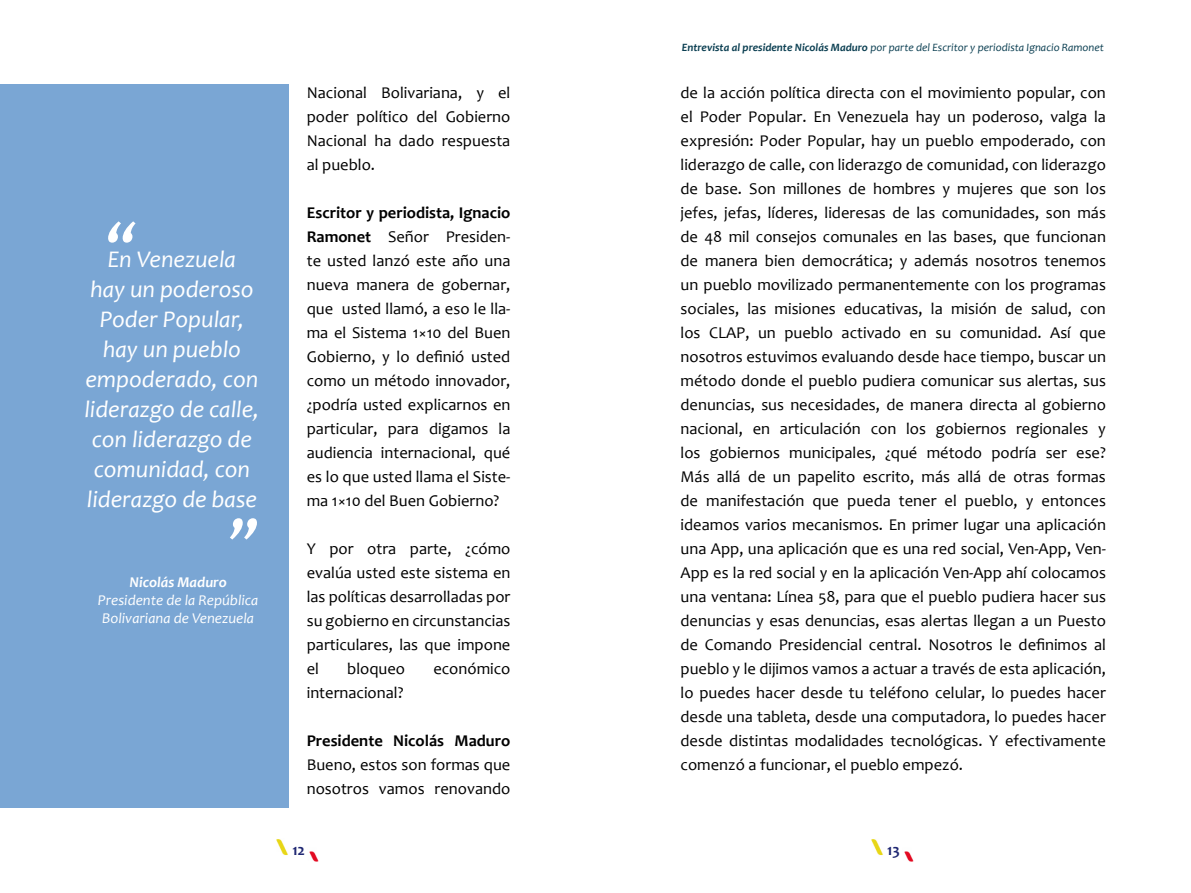
<style>
.page{position:relative;width:1191px;height:893px;background:#fff}
.page>*{position:absolute;margin:0;border:0;box-sizing:border-box;transform-origin:0 0}
.t1{font:italic 700 60px "Candara";color:#fff}
.t2{font:italic 24px/30px "Candara";color:#fff;text-align:center}
.t3{font:16.5px/24px "Candara";color:#000;text-align:justify}
.t4{font:700 16.5px "Candara";color:#000}
.t5{font:700 15.75px "Candara";color:#202873}
.t6{font:italic 15px/18px "Candara";color:#fff}
.t7{font:italic 700 15px "Candara";color:#fff}
.t8{font:italic 11.25px "Candara";color:#0a3e51}
.s1{font-weight:700}
</style>
<div class="page">
<img style="left:277px;top:839px;width:41px;height:23px">
<img style="left:872px;top:839px;width:41px;height:23px">
<div style="left:0;top:84px;width:289px;height:724px;background:#7aa6d4"></div>
<h1 class="t1" style="left:106px;top:206px;width:32px">“</h1>
<h2 class="t2" style="left:84px;top:244px;width:176px">En Venezuela<br>hay un poderoso<br>Poder Popular, hay un pueblo empoderado, con liderazgo de calle, con liderazgo de comunidad, con liderazgo de base</h2>
<h1 class="t1" style="left:228px;top:503px;width:32px">”</h1>
<p class="t7" style="left:129px;top:573px;width:99px">Nicolás Maduro</p>
<p class="t6" style="left:98px;top:591px;width:162px">Presidente de la República<br>Bolivariana de Venezuela</p>
<p class="t3" style="left:307px;top:80px;width:205px">Nacional Bolivariana, y el poder político del Gobierno Nacional ha dado respuesta al pueblo.</p>
<p class="t3" style="left:307px;top:200px;width:205px"><span class="s1">Escritor y periodista, Ignacio Ramonet</span> Señor Presiden&shy;te usted lanzó este año una nueva manera de gobernar, que usted llamó, a eso le lla&shy;ma el Sistema 1×10 del Buen Gobierno, y lo definió usted como un método innovador, ¿podría usted explicarnos en particular, para digamos la audiencia internacional, qué es lo que usted llama el Siste&shy;ma 1×10 del Buen Gobierno?</p>
<p class="t3" style="left:307px;top:536px;width:205px">Y por otra parte, ¿cómo evalúa usted este sistema en las políticas desarrolladas por su gobierno en circunstancias particulares, las que impone el</p>
<p class="t3" style="left:347px;top:656px;width:59px">bloqueo</p>
<p class="t3" style="left:433px;top:656px;width:79px">económico</p>
<p class="t3" style="left:307px;top:680px;width:98px">internacional?</p>
<p class="t4" style="left:307px;top:730px;width:205px">Presidente Nicolás Maduro</p>
<p class="t3" style="left:307px;top:752px;width:205px">Bueno, estos son formas que nosotros vamos renovando</p>
<p class="t8" style="left:681px;top:40px;width:424px"><span class="s1">Entrevista al presidente Nicolás Maduro</span> por parte del Escritor y periodista Ignacio Ramonet</p>
<p class="t3" style="left:680px;top:80px;width:427px">de la acción política directa con el movimiento popular, con el Poder Popular. En Venezuela hay un poderoso, valga la expresión: Poder Popular, hay un pueblo empoderado, con liderazgo de calle, con liderazgo de comunidad, con liderazgo de base. Son millones de hombres y mujeres que son los jefes, jefas, líderes, lideresas de las comunidades, son más de 48 mil consejos comunales en las bases, que funcionan de manera bien democrática; y además nosotros tenemos un pueblo movilizado permanentemente con los programas sociales, las misiones educativas, la misión de salud, con los CLAP, un pueblo activado en su comunidad. Así que nosotros estuvimos evaluando desde hace tiempo, buscar un método donde el pueblo pudiera comunicar sus alertas, sus denuncias, sus necesidades, de manera directa al gobierno nacional, en articulación con los gobiernos regionales y los gobiernos municipales, ¿qué método podría ser ese?<br>Más allá de un papelito escrito, más allá de otras formas de manifestación que pueda tener el pueblo, y entonces ideamos varios mecanismos. En primer lugar una aplicación una App, una aplicación que es una red social, Ven-App, Ven-App es la red social y en la aplicación Ven-App ahí colocamos una ventana: Línea 58, para que el pueblo pudiera hacer sus denuncias y esas denuncias, esas alertas llegan a un Puesto de Comando Presidencial central. Nosotros le definimos al pueblo y le dijimos vamos a actuar a través de esta aplicación, lo puedes hacer desde tu teléfono celular, lo puedes hacer desde una tableta, desde una computadora, lo puedes hacer desde distintas modalidades tecnológicas. Y efectivamente comenzó a funcionar, el pueblo empezó.</p>
<p class="t5" style="left:292px;top:840px;width:14px">12</p>
<p class="t5" style="left:887px;top:840px;width:14px">13</p>
</div>
